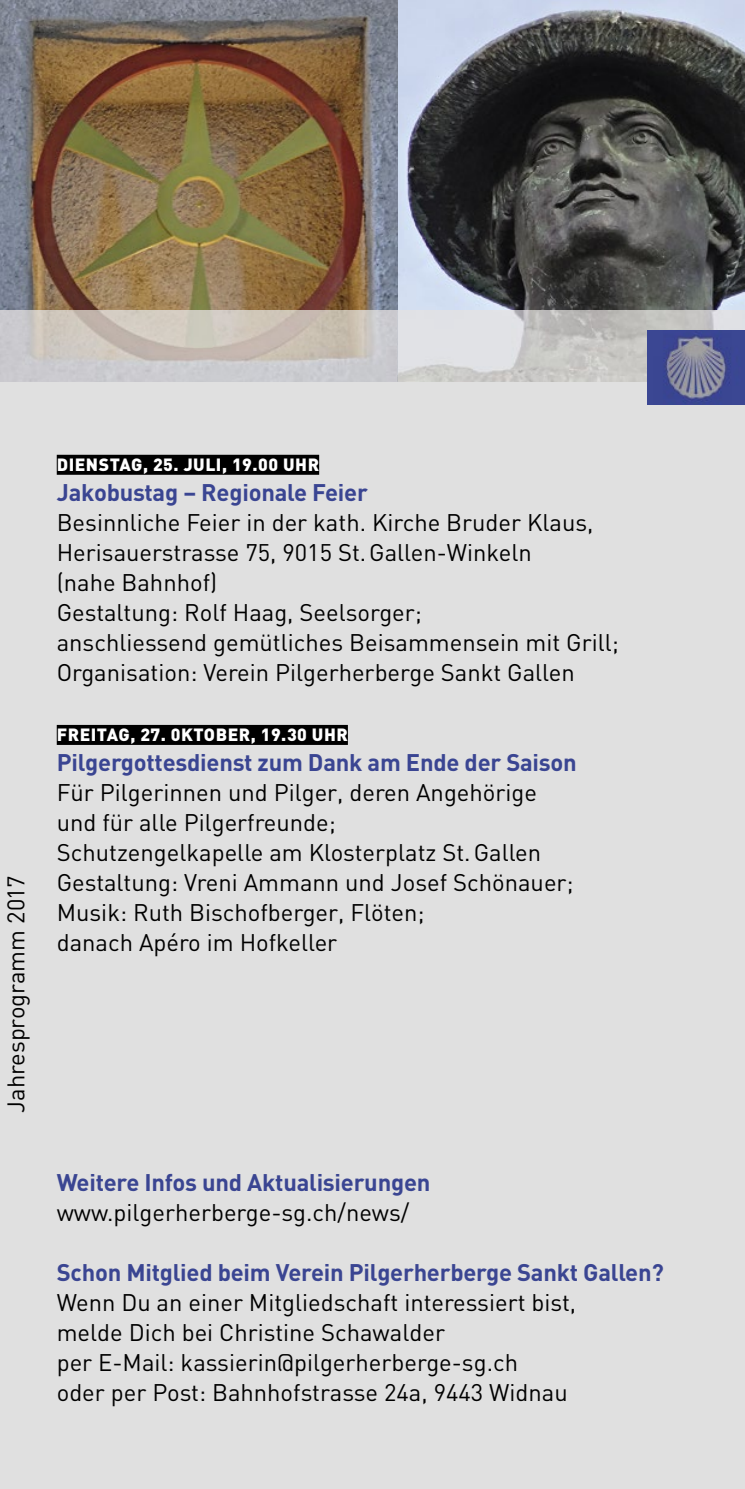
<style>
.page{position:relative;width:745px;height:1489px;background:#fff}
.page>*{position:absolute;margin:0;border:0;box-sizing:border-box;transform-origin:0 0}
.t1{font:23.75px/30px "DIN";color:#000}
.t2{font:700 23.75px "DIN";letter-spacing:-.01em;color:#3a4592}
.t3{font:900 17.5px "DIN";letter-spacing:.03em;color:#fff}
</style>
<div class="page">
<div style="left:0;top:0;width:744px;height:1488px;background:#e0e0e0"></div>
<img style="left:0;top:0;width:744px;height:381px">
<div style="left:57px;top:455px;width:262px;height:20px;background:#000"></div>
<div style="left:57px;top:725px;width:290px;height:20px;background:#000"></div>
<img style="left:646px;top:331px;width:98px;height:73px">
<img style="left:397px;top:0;width:1px;height:381px">
<img style="left:0;top:0;width:397px;height:309px">
<p class="t1" style="left:0;top:1112px;width:238px;rotate:-90deg">Jahresprogramm 2017</p>
<p class="t3" style="left:57px;top:453px;width:264px">DIENSTAG, 25. JULI, 19.00 UHR</p>
<p class="t2" style="left:57px;top:477px;width:312px">Jakobustag – Regionale Feier</p>
<p class="t1" style="left:57px;top:507px;width:563px">Besinnliche Feier in der kath. Kirche Bruder Klaus, Herisauerstrasse 75, 9015 St. Gallen-Winkeln<br>(nahe Bahnhof)<br>Gestaltung: Rolf Haag, Seelsorger;<br>anschliessend gemütliches Beisammensein mit Grill; Organisation: Verein Pilgerherberge Sankt Gallen</p>
<p class="t3" style="left:57px;top:723px;width:292px">FREITAG, 27. 0KTOBER, 19.30 UHR</p>
<p class="t2" style="left:57px;top:747px;width:521px">Pilgergottesdienst zum Dank am Ende der Saison</p>
<p class="t1" style="left:57px;top:777px;width:518px">Für Pilgerinnen und Pilger, deren Angehörige und für alle Pilgerfreunde;<br>Schutzengelkapelle am Klosterplatz St. Gallen Gestaltung: Vreni Ammann und Josef Schönauer; Musik: Ruth Bischofberger, Flöten;<br>danach Apéro im Hofkeller</p>
<p class="t2" style="left:57px;top:1167px;width:375px">Weitere Infos und Aktualisierungen</p>
<p class="t1" style="left:57px;top:1197px;width:354px">www.pilgerherberge-sg.ch/news/</p>
<p class="t2" style="left:57px;top:1257px;width:608px">Schon Mitglied beim Verein Pilgerherberge Sankt Gallen?</p>
<p class="t1" style="left:57px;top:1287px;width:520px">Wenn Du an einer Mitgliedschaft interessiert bist, melde Dich bei Christine Schawalder<br>per E-Mail: kassierin@pilgerherberge-sg.ch<br>oder per Post: Bahnhofstrasse 24a, 9443 Widnau</p>
</div>
